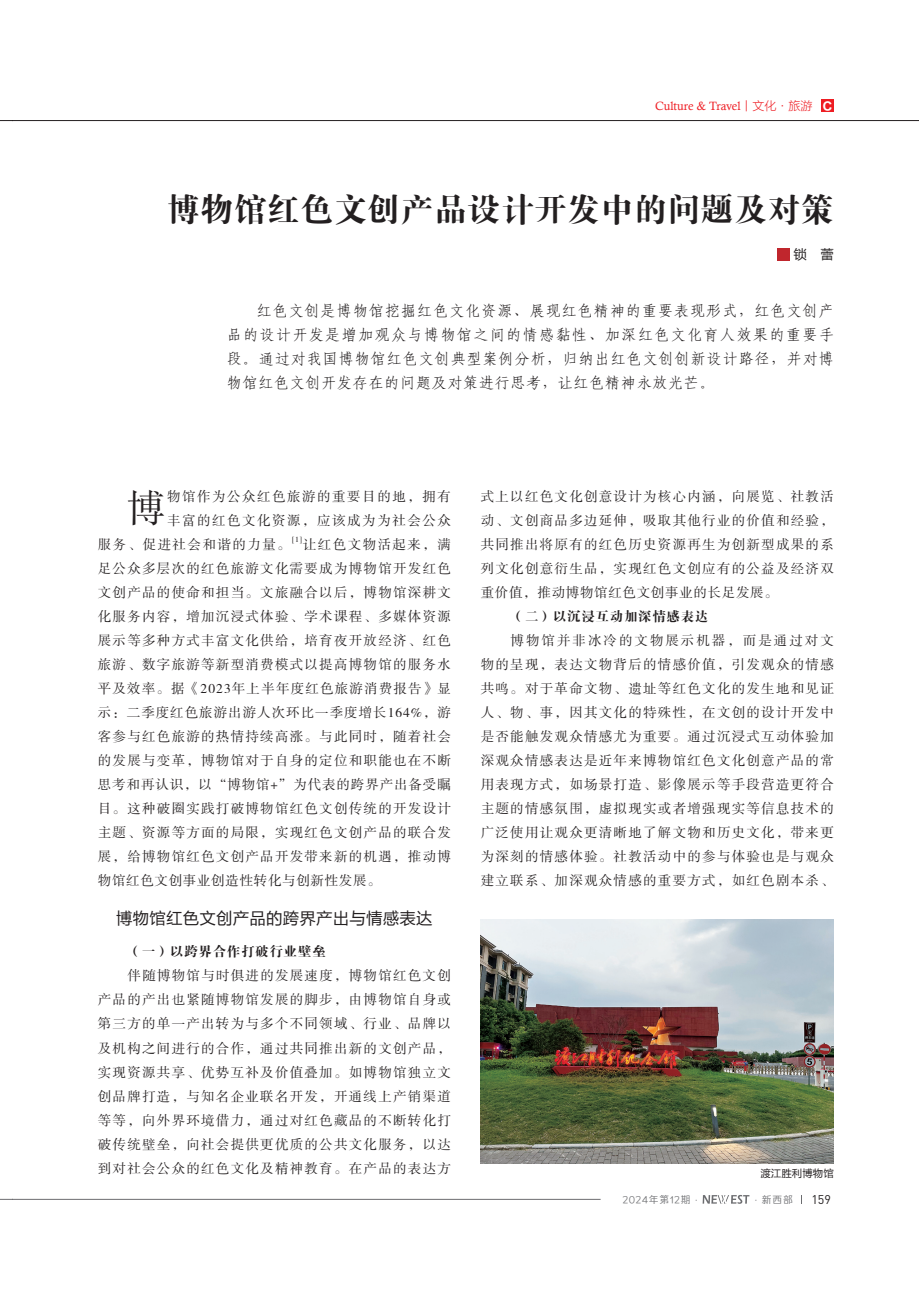
<style>
.page{position:relative;width:919px;height:1289px;background:#fff}
.page>*{position:absolute;margin:0;border:0;box-sizing:border-box;transform-origin:0 0}
.t1{font:37.5px "FZSSK GBK1 0";color:#231f20}
.t2{font:33px "FZDBSK GBK1 0";letter-spacing:.01em;color:#231f20}
.t3{font:16.5px "FZLTHK GBK1 0";letter-spacing:.01em;color:#231f20}
.t4{font:15px/24px "Fang Song GB2312";letter-spacing:.05em;color:#231f20;text-align:justify}
.t5{font:13.5px/24px "FZSSK GBK1 0";letter-spacing:.095em;color:#231f20;text-align:justify}
.t6{font:13.5px "FZDBSK GBK1 0";letter-spacing:.05em;color:#231f20}
.t7{font:13.5px "FZLTHK GBK1 0";color:#231f20}
.t8{font:12.45px "DIN";color:#231f20}
.t9{font:12px "Calisto";color:#ee1d23}
.t10{font:10.5px "FZLTHK GBK1 0";color:#231f20}
.t11{font:9.75px "Loong Flash Sans GB Regular";letter-spacing:.1em;color:#6c6d70}
.t12{font:7.8px "FZSSK GBK1 0";color:#231f20}
.s1{font-family:"FZLTXHK GBK1 0"}
.s2{font-family:"FZLTDHK GBK1 0";font-size:11.4px;color:#fff}
</style>
<div class="page">
<svg style="left:0;top:1199px;width:13px;height:1px"></svg>
<svg style="left:0;top:120px;width:13px;height:1px"></svg>
<hr style="left:13px;top:1199px;width:587px;height:1px;background:#6c6d70">
<svg style="left:702px;top:1195px;width:47px;height:8px"></svg>
<hr style="left:13px;top:120px;width:905px;height:1px;background:#231f20">
<div style="left:821px;top:99px;width:12px;height:13px;background:#ee1d23"></div>
<div style="left:776px;top:248px;width:13px;height:13px;background:#c0262d"></div>
<img style="left:480px;top:919px;width:353px;height:244px">
<p class="t9" style="left:655px;top:99px;width:179px">Culture &amp; Travel<span class="s1">丨文化·旅游</span> <span class="s2">Ｃ</span></p>
<h2 class="t2" style="left:167px;top:192px;width:668px">博物馆红色文创产品设计开发中的问题及对策</h2>
<p class="t7" style="left:793px;top:247px;width:42px">锁　蕾</p>
<p class="t4" style="left:227px;top:299px;width:608px;text-indent:30px">红色文创是博物馆挖掘红色文化资源、展现红色精神的重要表现形式，红色文创产品的设计开发是增加观众与博物馆之间的情感黏性、加深红色文化育人效果的重要手段。通过对我国博物馆红色文创典型案例分析，归纳出红色文创创新设计路径，并对博物馆红色文创开发存在的问题及对策进行思考，让红色精神永放光芒。</p>
<h1 class="t1" style="left:128px;top:489px;width:39px">博</h1>
<p class="t5" style="left:167px;top:485px;width:285px">物馆作为公众红色旅游的重要目的地，拥有</p>
<p class="t5" style="left:167px;top:509px;width:285px">丰富的红色文化资源，应该成为为社会公众</p>
<p class="t5" style="left:98px;top:533px;width:194px">服务、促进社会和谐的力量。</p>
<p class="t12" style="left:292px;top:535px;width:11px">[1]</p>
<p class="t5" style="left:98px;top:533px;width:354px;text-indent:205px">让红色文物活起来，满足公众多层次的红色旅游文化需要成为博物馆开发红色文创产品的使命和担当。文旅融合以后，博物馆深耕文化服务内容，增加沉浸式体验、学术课程、多媒体资源展示等多种方式丰富文化供给，培育夜开放经济、红色旅游、数字旅游等新型消费模式以提高博物馆的服务水平及效率。据《2023年上半年度红色旅游消费报告》显示：二季度红色旅游出游人次环比一季度增长164%，游客参与红色旅游的热情持续高涨。与此同时，随着社会的发展与变革，博物馆对于自身的定位和职能也在不断思考和再认识，以“博物馆+”为代表的跨界产出备受瞩目。这种破圈实践打破博物馆红色文创传统的开发设计主题、资源等方面的局限，实现红色文创产品的联合发展，给博物馆红色文创产品开发带来新的机遇，推动博物馆红色文创事业创造性转化与创新性发展。</p>
<p class="t3" style="left:116px;top:909px;width:318px">博物馆红色文创产品的跨界产出与情感表达</p>
<p class="t6" style="left:128px;top:944px;width:199px">（一）以跨界合作打破行业壁垒</p>
<p class="t5" style="left:98px;top:964px;width:354px;text-indent:30px">伴随博物馆与时俱进的发展速度，博物馆红色文创产品的产出也紧随博物馆发展的脚步，由博物馆自身或第三方的单一产出转为与多个不同领域、行业、品牌以及机构之间进行的合作，通过共同推出新的文创产品，实现资源共享、优势互补及价值叠加。如博物馆独立文创品牌打造，与知名企业联名开发，开通线上产销渠道等等，向外界环境借力，通过对红色藏品的不断转化打破传统壁垒，向社会提供更优质的公共文化服务，以达到对社会公众的红色文化及精神教育。在产品的表达方</p>
<p class="t5" style="left:480px;top:485px;width:354px">式上以红色文化创意设计为核心内涵，向展览、社教活动、文创商品多边延伸，吸取其他行业的价值和经验，共同推出将原有的红色历史资源再生为创新型成果的系列文化创意衍生品，实现红色文创应有的公益及经济双重价值，推动博物馆红色文创事业的长足发展。</p>
<p class="t6" style="left:510px;top:609px;width:199px">（二）以沉浸互动加深情感表达</p>
<p class="t5" style="left:480px;top:629px;width:354px;text-indent:30px">博物馆并非冰冷的文物展示机器，而是通过对文物的呈现，表达文物背后的情感价值，引发观众的情感共鸣。对于革命文物、遗址等红色文化的发生地和见证人、物、事，因其文化的特殊性，在文创的设计开发中是否能触发观众情感尤为重要。通过沉浸式互动体验加深观众情感表达是近年来博物馆红色文化创意产品的常用表现方式，如场景打造、影像展示等手段营造更符合主题的情感氛围，虚拟现实或者增强现实等信息技术的广泛使用让观众更清晰地了解文物和历史文化，带来更为深刻的情感体验。社教活动中的参与体验也是与观众建立联系、加深观众情感的重要方式，如红色剧本杀、</p>
<p class="t10" style="left:760px;top:1167px;width:75px">渡江胜利博物馆</p>
<p class="t11" style="left:622px;top:1194px;width:171px">2024年第12期·　　　　 ·新西部</p>
<p class="t8" style="left:811px;top:1191px;width:19px">159</p>
</div>
